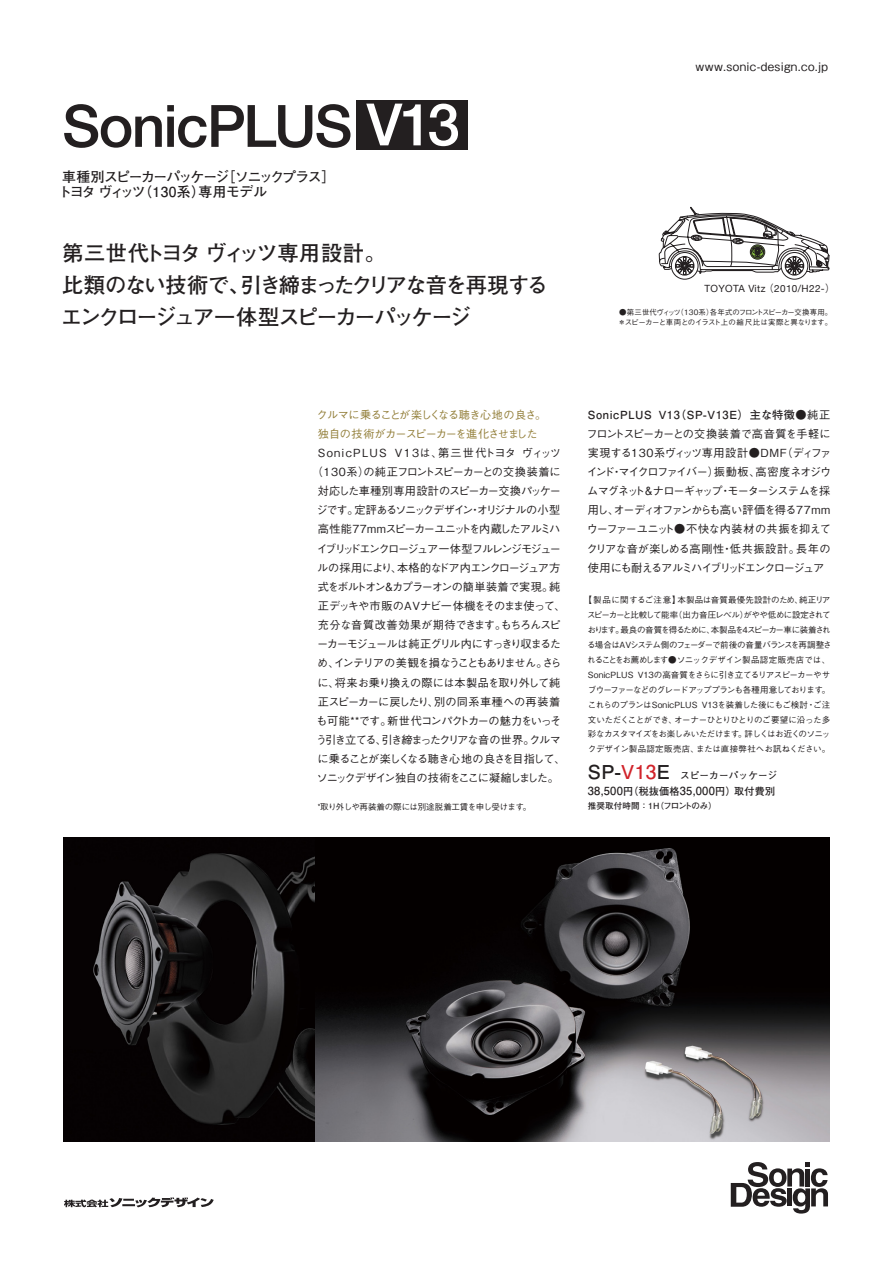
<style>
.page{position:relative;width:893px;height:1263px;background:#fff}
.page>*{position:absolute;margin:0;border:0;box-sizing:border-box;transform-origin:0 0}
.t1{font:500 58.5px "Helvetica Neue";letter-spacing:-.03em;color:#231f20}
.t2{font:700 21.3px "Futo Go B101 Pro";letter-spacing:-.105em;color:#231f20}
.t3{font:700 21.3px "Futo Go B101 Pro";letter-spacing:.005em;color:#231f20}
.t4{font:700 21.3px "Futo Go B101 Pro";letter-spacing:-.08em;color:#231f20}
.t5{font:700 21.3px "Futo Go B101 Pro";letter-spacing:-.015em;color:#231f20}
.ノーマル{font:700 19.2px "Futo Go B101 Pro";color:#231f20}
.t6{font:700 13.8px "Futo Go B101 Pro";letter-spacing:-.105em;color:#231f20}
.t7{font:700 13.8px "Futo Go B101 Pro";letter-spacing:-.16em;color:#231f20}
.t8{font:500 11.7px "Gothic BBB Pro";letter-spacing:.03em;color:#231f20}
.ノーマル-2{font:500 11.1px/19.2px "Gothic BBB Pro";letter-spacing:-.08em;color:#231f20}
.ノーマル-3{font:500 11.1px/19.2px "Gothic BBB Pro";letter-spacing:-.105em;color:#231f20}
.ノーマル-4{font:500 11.1px/19.2px "Gothic BBB Pro";letter-spacing:-.1em;color:#231f20}
.ノーマル-5{font:500 11.1px "Gothic BBB Pro";letter-spacing:-.04em;color:#231f20}
.ノーマル-6{font:500 11.1px "Gothic BBB Pro";letter-spacing:-.06em;color:#231f20}
.ノーマル-7{font:500 11.1px/19.2px "Gothic BBB Pro";letter-spacing:.02em;color:#231f20}
.ノーマル-8{font:700 11.1px "Futo Go B101 Pro";letter-spacing:.055em;color:#231f20}
.ノーマル-9{font:500 11.1px/19.2px "Gothic BBB Pro";letter-spacing:-.01em;color:#231f20}
.ノーマル-10{font:500 11.1px/19.2px "Gothic BBB Pro";letter-spacing:-.005em;color:#231f20}
.ノーマル-11{font:700 11.1px "Futo Go B101 Pro";letter-spacing:.02em;color:#231f20}
.ノーマル-12{font:500 11.1px/19.2px "Gothic BBB Pro";letter-spacing:-.055em;color:#231f20}
.ノーマル-13{font:500 11.1px "Gothic BBB Pro";letter-spacing:-.055em;color:#937f3a}
.ノーマル-14{font:500 11.1px "Gothic BBB Pro";letter-spacing:-.085em;color:#937f3a}
.ノーマル-15{font:500 11.1px "Gothic BBB Pro";letter-spacing:-.135em;color:#231f20}
.ノーマル-16{font:500 11.1px "Gothic BBB Pro";letter-spacing:.04em;color:#231f20}
.ノーマル-17{font:500 11.1px "Gothic BBB Pro";letter-spacing:.015em;color:#231f20}
.t9{font:9.9px "Helvetica Neue";letter-spacing:.04em;color:#231f20}
.ノーマル-18{font:700 9.6px "Futo Go B101 Pro";letter-spacing:.02em;color:#231f20}
.ノーマル-19{font:500 8.55px/14.9px "Gothic BBB Pro";letter-spacing:-.05em;color:#231f20}
.ノーマル-20{font:500 8.55px "Gothic BBB Pro";letter-spacing:-.03em;color:#231f20}
.ノーマル-21{font:500 8.55px "Gothic BBB Pro";letter-spacing:-.095em;color:#231f20}
.ノーマル-22{font:500 8.55px "Gothic BBB Pro";letter-spacing:-.08em;color:#231f20}
.ノーマル-23{font:500 8.55px "Gothic BBB Pro";letter-spacing:-.05em;color:#231f20;scale:.84 1}
.ノーマル-24{font:500 8.55px "Gothic BBB Pro";letter-spacing:.02em;color:#231f20}
.ノーマル-25{font:700 8.55px "Futo Go B101 Pro";letter-spacing:-.005em;color:#231f20}
.ノーマル-26{font:500 8.55px "Gothic BBB Pro";letter-spacing:-.115em;color:#231f20}
.ノーマル-27{font:500 8.55px "Gothic BBB Pro";letter-spacing:.03em;color:#231f20}
.ノーマル-28{font:500 8.55px "Gothic BBB Pro";letter-spacing:-.14em;color:#231f20}
.ノーマル-29{font:500 8.55px "Gothic BBB Pro";letter-spacing:-.1em;color:#231f20}
.ノーマル-30{font:500 8.55px "Gothic BBB Pro";letter-spacing:-.085em;color:#231f20}
.t10{font:500 7.5px "Gothic BBB Pro";letter-spacing:-.045em;color:#231f20}
.t11{font:500 7.5px "Gothic BBB Pro";letter-spacing:-.105em;color:#231f20}
.t12{font:500 7.5px "Gothic BBB Pro";letter-spacing:-.065em;color:#231f20}
.s1{color:#fff}
.s2{font-family:"Gothic BBB Pro";font-weight:500}
.s3{color:#d1232a}
.s4{font-size:10.05px}
</style>
<div class="page">
<img style="left:64px;top:838px;width:765px;height:304px">
<svg style="left:731px;top:1162px;width:97px;height:51px"></svg>
<svg style="left:64px;top:1197px;width:150px;height:10px"></svg>
<div style="left:356px;top:100px;width:112px;height:50px;background:#231f20"></div>
<svg style="left:659px;top:206px;width:170px;height:74px"></svg>
<p class="t1" style="left:62px;top:79px;width:399px">SonicPLUS <span class="s1">V13</span></p>
<p class="t6" style="left:222px;top:166px;width:115px">［ソニックプラス[</p>
<p class="t6" style="left:62px;top:166px;width:169px">車種別スピーカーパッケージ</p>
<p class="t6" style="left:198px;top:181px;width:70px">専用モデル</p>
<p class="t7" style="left:59px;top:181px;width:88px">トヨタヴィッツ</p>
<p class="t6" style="left:138px;top:181px;width:69px">（130系）</p>
<p class="t3" style="left:62px;top:236px;width:325px">第三世代トヨタヴィッツ専用設計。</p>
<p class="t4" style="left:240px;top:268px;width:309px">引き締まったクリアな音を再現する</p>
<p class="t5" style="left:62px;top:268px;width:189px">比類のない技術で、</p>
<p class="t2" style="left:61px;top:300px;width:412px">エンクロージュア一体型スピーカーパッケージ</p>
<p class="t8" style="left:696px;top:57px;width:134px">www.sonic-design.co j p.</p>
<p class="t9" style="left:764px;top:281px;width:73px"><span class="s2">（</span>2010/H22-<span class="s2">(</span></p>
<p class="t9" style="left:704px;top:281px;width:63px">TOYOTA Vitz</p>
<p class="t10" style="left:676px;top:306px;width:39px">（130系）</p>
<p class="t12" style="left:619px;top:306px;width:63px">●第三世代ヴィッツ</p>
<p class="t10" style="left:618px;top:316px;width:216px">＊スピーカーと車両とのイラスト上の縮尺比は実際と異なります。</p>
<p class="t11" style="left:710px;top:306px;width:124px">各年式のフロントスピーカー交換専用。</p>
<p class="ノーマル-13" style="left:316px;top:406px;width:231px">クルマに乗ることが楽しくなる聴き心地の良さ。</p>
<p class="ノーマル-14" style="left:318px;top:425px;width:221px">独自の技術がカースピーカーを進化させました</p>
<p class="ノーマル-2" style="left:522px;top:442px;width:41px">ヴィッツ</p>
<p class="ノーマル-17" style="left:438px;top:444px;width:79px">第三世代トヨタ</p>
<p class="ノーマル-2" style="left:395px;top:442px;width:49px">V13は、</p>
<p class="ノーマル-7" style="left:364px;top:442px;width:199px;text-indent:-46px">SonicPLUS<br>の純正フロントスピーカーとの交換装着に</p>
<p class="ノーマル-2" style="left:312px;top:461px;width:59px">（130系）</p>
<p class="ノーマル-5" style="left:318px;top:482px;width:245px">対応した車種別専用設計のスピーカー交換パッケー</p>
<p class="ノーマル-2" style="left:354px;top:499px;width:207px">定評あるソニックデザインオリジナルの小型</p>
<p class="ノーマル-3" style="left:316px;top:499px;width:246px">ジです。<br>高性能77mmスピーカーユニットを内蔵したアルミハイブリッドエンクロージュア一体型フルレンジモジュールの採用により本格的なドア内エンクロージュア方</p>
<p class="ノーマル-2" style="left:391px;top:557px;width:13px">、</p>
<p class="ノーマル-2" style="left:549px;top:576px;width:13px">純</p>
<p class="ノーマル-2" style="left:470px;top:499px;width:13px">・</p>
<p class="ノーマル-5" style="left:392px;top:578px;width:163px">カプラーオンの簡単装着で実現。</p>
<p class="ノーマル-15" style="left:318px;top:578px;width:69px">式をボルトオン</p>
<p class="ノーマル-6" style="left:318px;top:597px;width:249px">正デッキや市販のAVナビ一体機をそのまま使って、</p>
<p class="ノーマル-2" style="left:501px;top:614px;width:62px">もちろんスピ</p>
<p class="ノーマル-2" style="left:384px;top:576px;width:13px">＆</p>
<p class="ノーマル-16" style="left:318px;top:616px;width:190px">充分な音質改善効果が期待できます。</p>
<p class="ノーマル-3" style="left:317px;top:633px;width:245px">ーカーモジュールは純正グリル内にすっきり収まるた</p>
<p class="ノーマル-2" style="left:542px;top:652px;width:21px">さら</p>
<p class="ノーマル-2" style="left:334px;top:652px;width:216px">インテリアの美観を損なうこともありません。</p>
<p class="ノーマル-12" style="left:335px;top:652px;width:227px;text-indent:-18px">め、<br>将来お乗り換えの際には本製品を取り外して純</p>
<p class="ノーマル-10" style="left:317px;top:671px;width:244px">に、<br>正スピーカーに戻したり別の同系車種への再装着</p>
<p class="ノーマル-4" style="left:387px;top:690px;width:176px;text-indent:41px">、<br>新世代コンパクトカーの魅力をいっそ</p>
<p class="ノーマル-2" style="left:316px;top:710px;width:77px">も可能**です。</p>
<p class="ノーマル-2" style="left:316px;top:729px;width:220px">う引き立てる引き締まったクリアな音の世界。</p>
<p class="ノーマル-4" style="left:316px;top:729px;width:251px;text-indent:59px">、<br>に乗ることが楽しくなる聴き心地の良さを目指して、ソニックデザイン独自の技術をここに凝縮しました。</p>
<p class="ノーマル-23" style="left:318px;top:800px;width:255px">*取り外しや再装着の際には別途脱着工賃を申し受けます。</p>
<p class="ノーマル-2" style="left:529px;top:729px;width:33px">クルマ</p>
<p class="ノーマル-8" style="left:675px;top:406px;width:157px">（SP V- 13E）主な特徴<span class="s2">●純正</span></p>
<p class="ノーマル-8" style="left:588px;top:406px;width:66px">SonicPLUS</p>
<p class="ノーマル-6" style="left:586px;top:425px;width:246px">フロントスピーカーとの交換装着で高音質を手軽に</p>
<p class="ノーマル-2" style="left:781px;top:442px;width:51px">（ディファ</p>
<p class="ノーマル-8" style="left:659px;top:406px;width:23px">V13</p>
<p class="ノーマル-9" style="left:756px;top:442px;width:77px;text-indent:-168px">実現する130系ヴィッツ専用設計●DMF<br>高密度ネオジウ</p>
<p class="ノーマル-15" style="left:587px;top:463px;width:134px">インドマイクロファイバー）</p>
<p class="ノーマル-2" style="left:714px;top:461px;width:48px">振動板、</p>
<p class="ノーマル-2" style="left:611px;top:461px;width:13px">・</p>
<p class="ノーマル-2" style="left:643px;top:480px;width:189px">＆ナローギャップモーターシステムを採</p>
<p class="ノーマル-2" style="left:613px;top:480px;width:218px;text-indent:-26px">ムマグネット<br>オーディオファンからも高い評価を得る77mm</p>
<p class="ノーマル-2" style="left:720px;top:480px;width:13px">・</p>
<p class="ノーマル-2" style="left:588px;top:499px;width:33px">用し、</p>
<p class="ノーマル-5" style="left:587px;top:520px;width:246px">ウーファーユニット●不快な内装材の共振を抑えて</p>
<p class="ノーマル-2" style="left:796px;top:537px;width:36px">長年の</p>
<p class="ノーマル-2" style="left:730px;top:537px;width:72px">低共振設計。</p>
<p class="ノーマル-3" style="left:586px;top:537px;width:239px">クリアな音が楽しめる高剛性<br>使用にも耐えるアルミハイブリッドエンクロージュア</p>
<p class="ノーマル-19" style="left:799px;top:592px;width:33px">純正リア</p>
<p class="ノーマル-2" style="left:721px;top:537px;width:13px">・</p>
<p class="ノーマル-19" style="left:674px;top:592px;width:158px;text-indent:-90px">【製品に関するご注意】<br>（出力音圧レベルがやや低めに設定されて</p>
<p class="ノーマル-24" style="left:677px;top:593px;width:127px">本製品は音質最優先設計のため、</p>
<p class="ノーマル-19" style="left:740px;top:607px;width:10px">）</p>
<p class="ノーマル-28" style="left:587px;top:608px;width:93px">スピーカーと比較して能率</p>
<p class="ノーマル-26" style="left:711px;top:623px;width:121px">本製品を4スピーカー車に装着され</p>
<p class="ノーマル-29" style="left:621px;top:623px;width:96px">最良の音質を得るために、</p>
<p class="ノーマル-19" style="left:587px;top:621px;width:38px">おります。</p>
<p class="ノーマル-21" style="left:587px;top:638px;width:246px">る場合はAVシステム側のフェーダーで前後の音量バランスを再調整さ</p>
<p class="ノーマル-20" style="left:587px;top:653px;width:244px">れることをお薦めします●ソニックデザイン製品認定販売店では、</p>
<p class="ノーマル-19" style="left:638px;top:666px;width:194px">V13の高音質をさらに引き立てるリアスピーカーやサ</p>
<p class="ノーマル-24" style="left:588px;top:668px;width:47px">SonicPLUS</p>
<p class="ノーマル-22" style="left:588px;top:683px;width:244px">ブウーファーなどのグレードアッププランも各種用意しております。</p>
<p class="ノーマル-19" style="left:813px;top:696px;width:18px">ご注</p>
<p class="ノーマル-20" style="left:702px;top:697px;width:108px">V13を装着した後にもご検討</p>
<p class="ノーマル-19" style="left:674px;top:696px;width:157px;text-indent:-86px">これらのプランはSonicPLUS<br>オーナーひとりひとりのご要望に沿った多</p>
<p class="ノーマル-19" style="left:807px;top:696px;width:10px">・</p>
<p class="ノーマル-19" style="left:588px;top:711px;width:91px">文いただくことができ、</p>
<p class="ノーマル-19" style="left:696px;top:726px;width:136px;text-indent:-108px">彩なカスタマイズをお楽しみいただけます。<br>または直接弊社へお訊ねください。</p>
<p class="ノーマル-30" style="left:745px;top:727px;width:87px">詳しくはお近くのソニッ</p>
<p class="ノーマル-27" style="left:588px;top:742px;width:113px">クデザイン製品認定販売店、</p>
<p class="ノーマル-18" style="left:680px;top:767px;width:99px">スピーカーパッケージ</p>
<p class="ノーマル" style="left:588px;top:756px;width:84px">SP <span class="s3">V</span>- <span class="s3">13</span>E</p>
<p class="ノーマル-11" style="left:588px;top:782px;width:189px">38,500 <span class="s4">（円税抜価格</span>35,000<span class="s4">円）取付費別</span></p>
<p class="ノーマル-25" style="left:588px;top:798px;width:131px">推奨取付時間： （H1 フロントのみ(</p>
</div>
